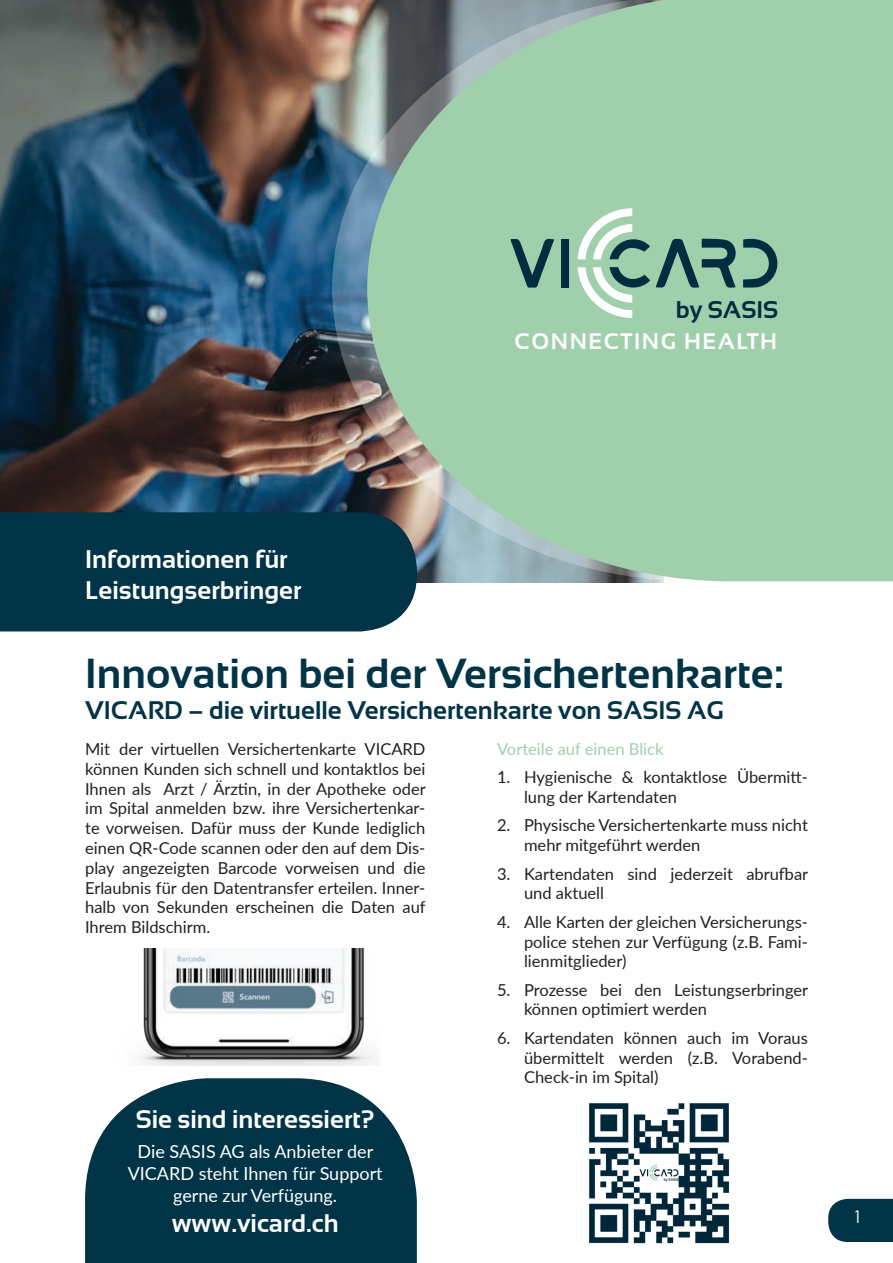
<style>
.page{position:relative;width:893px;height:1263px;background:#fff}
.page>*{position:absolute;margin:0;border:0;box-sizing:border-box;transform-origin:0 0}
.t1{font:700 42px "Sansation";color:#003446}
.t2{font:700 25.5px/30.6px "Sansation";color:#fff}
.t3{font:700 25.5px "Sansation";color:#003446}
.t4{font:700 24.15px "Sansation";color:#002d3f}
.t5{font:700 22.5px "Sansation";letter-spacing:.07em;color:#fff}
.t6{font:18px/21.6px "Lato";color:#fff;text-align:center}
.t7{font:18px "Barlow Condensed";color:#fff}
.t8{font:16.5px/19.8px "Lato";color:#231f20}
.t9{font:16.5px "Lato";color:#a0cfb1}
</style>
<div class="page">
<svg style="left:85px;top:1078px;width:332px;height:185px;fill:#003446"></svg>
<img style="left:0;top:0;width:663px;height:582px">
<img style="left:332px;top:0;width:35px;height:512px">
<svg style="left:367px;top:0;width:526px;height:581px"></svg>
<svg style="left:656px;top:236px;width:121px;height:52px"></svg>
<svg style="left:511px;top:238px;width:43px;height:51px"></svg>
<div style="left:561px;top:239px;width:8px;height:48px;background:#002d3f"></div>
<svg style="left:578px;top:267px;width:72px;height:51px"></svg>
<svg style="left:578px;top:208px;width:72px;height:51px"></svg>
<div style="left:828px;top:1199px;width:65px;height:43px;background:#003446"></div>
<img style="left:589px;top:1103px;width:141px;height:141px">
<img style="left:139px;top:948px;width:235px;height:117px">
<div style="left:0;top:512px;width:417px;height:119px;background:#003446"></div>
<p class="t4" style="left:676px;top:296px;width:104px">by SASIS</p>
<p class="t5" style="left:515px;top:328px;width:264px">CONNECTING HEALTH</p>
<p class="t2" style="left:85px;top:544px;width:218px">Informationen für<br>Leistungserbringer</p>
<p class="t1" style="left:85px;top:650px;width:700px">Innovation bei der Versichertenkarte:</p>
<p class="t3" style="left:85px;top:696px;width:640px">VICARD – die virtuelle Versichertenkarte von SASIS AG</p>
<p class="t9" style="left:497px;top:737px;width:168px">Vorteile auf einen Blick</p>
<p class="t8" style="left:524px;top:767px;width:285px;text-indent:-27px">1. Hygienische &amp; kontaktlose Übermitt&shy;lung der Kartendaten</p>
<p class="t8" style="left:524px;top:815px;width:285px;text-indent:-27px">2. Physische Versichertenkarte muss nicht mehr mitgeführt werden</p>
<p class="t8" style="left:524px;top:863px;width:286px;text-indent:-27px">3. Kartendaten sind jederzeit abrufbar und aktuell</p>
<p class="t8" style="left:524px;top:911px;width:285px;text-align:justify;text-indent:-27px">4. Alle Karten der gleichen Versicherungs&shy;police stehen zur Verfügung (z.B. Fami&shy;lienmitglieder)</p>
<p class="t8" style="left:524px;top:979px;width:286px;text-indent:-27px">5. Prozesse bei den Leistungserbringer können optimiert werden</p>
<p class="t8" style="left:524px;top:1027px;width:285px;text-align:justify;text-indent:-27px">6. Kartendaten können auch im Voraus übermittelt werden (z.B. Vorabend-Check-in im Spital)</p>
<p class="t8" style="left:85px;top:738px;width:342px;text-align:justify">Mit der virtuellen Versichertenkarte VICARD können Kunden sich schnell und kontaktlos bei Ihnen als Arzt / Ärztin, in der Apotheke oder im Spital anmelden bzw. ihre Versichertenkar&shy;te vorweisen. Dafür muss der Kunde lediglich einen QR-Code scannen oder den auf dem Dis&shy;play angezeigten Barcode vorweisen und die Erlaubnis für den Datentransfer erteilen. Inner&shy;halb von Sekunden erscheinen die Daten auf Ihrem Bildschirm.</p>
<p class="t2" style="left:136px;top:1104px;width:240px">Sie sind interessiert?</p>
<p class="t6" style="left:128px;top:1140px;width:256px">Die SASIS AG als Anbieter der<br>VICARD steht Ihnen für Support gerne zur Verfügung.</p>
<p class="t2" style="left:172px;top:1208px;width:169px">www.vicard.ch</p>
<p class="t7" style="left:855px;top:1206px;width:6px">1</p>
</div>
